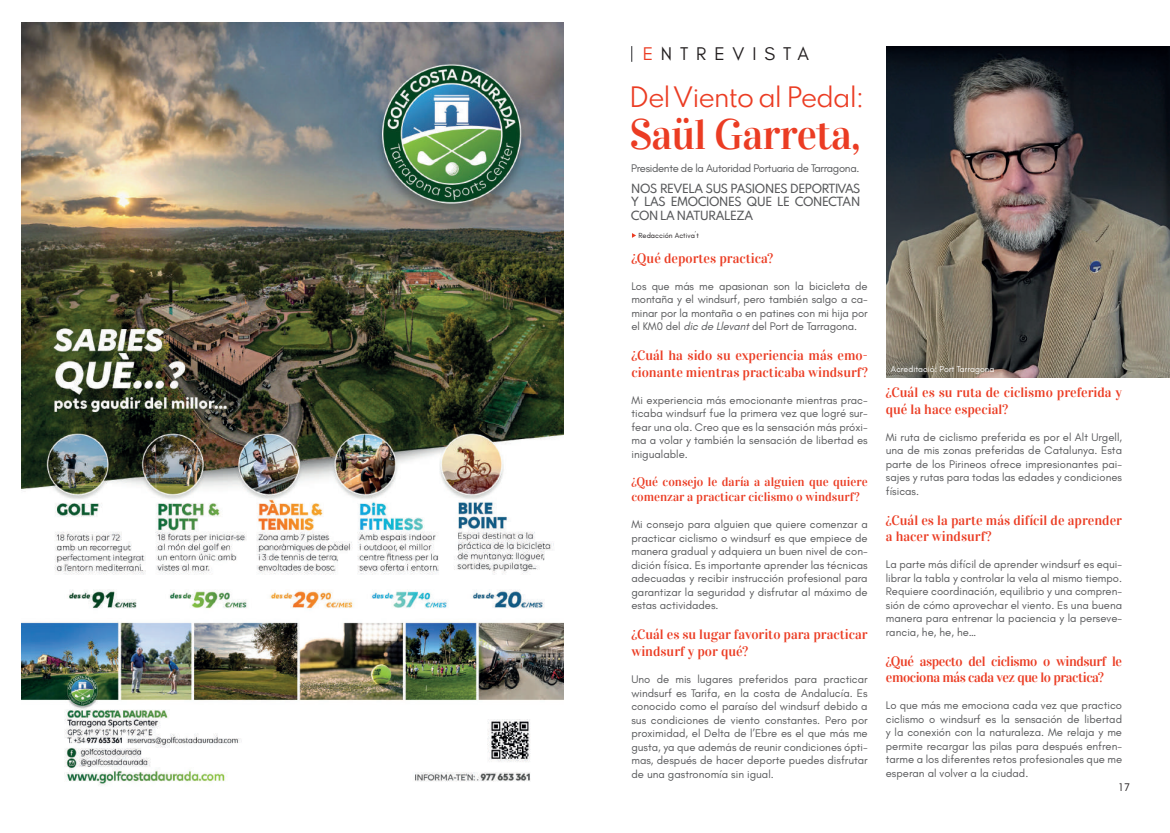
<style>
.page{position:relative;width:1170px;height:833px;background:#fff}
.page>*{position:absolute;margin:0;border:0;box-sizing:border-box;transform-origin:0 0}
.t1{font:42.5px "Vidaloka";letter-spacing:-.02em;color:#eb3c23}
.t2{font:25px "Spartan";letter-spacing:-.05em;color:#eb3c23}
.t3{font:18.75px "Glacial Indifference";letter-spacing:.42em;color:#231f20}
.t4{font:13.75px/16.5px "Vidaloka";color:#eb3c23}
.t5{font:13.75px/16.5px "Vidaloka";letter-spacing:-.03em;color:#eb3c23}
.t6{font:12.5px/15px "Vidaloka";color:#eb3c23}
.t7{font:11.25px/13.5px "Glacial Indifference";color:#57585a;text-align:justify}
.t8{font:500 11.25px/13.5px "Spartan";letter-spacing:-.08em;color:#57585a;text-align:justify}
.t9{font:11.25px "Glacial Indifference";letter-spacing:-.03em;color:#57585a}
.t10{font:11.25px "Glacial Indifference";color:#231f20}
.t11{font:8.75px "Glacial Indifference";color:#fff}
.t12{font:7.5px "Glacial Indifference";color:#231f20}
.s1{color:#eb3c23}
.s2{font-style:italic}
</style>
<div class="page">
<img style="left:21px;top:22px;width:542px;height:763px">
<svg style="left:632px;top:233px;width:4px;height:5px"></svg>
<img style="left:886px;top:47px;width:283px;height:330px">
<svg style="left:631px;top:46px;width:1px;height:16px"></svg>
<h3 class="t3" style="left:642px;top:43px;width:168px"><span class="s1">E</span>NTREVISTA</h3>
<h2 class="t2" style="left:628px;top:78px;width:237px">Del Viento al Pedal:</h2>
<h1 class="t1" style="left:629px;top:108px;width:233px">Saül Garreta,</h1>
<p class="t9" style="left:631px;top:162px;width:230px">Presidente de la Autoridad Portuaria de Tarragona.</p>
<p class="t8" style="left:630px;top:181px;width:231px">NOS REVELA SUS PASIONES DEPORTIVAS Y LAS EMOCIONES QUE LE CONECTAN CON LA NATURALEZA</p>
<p class="t12" style="left:638px;top:231px;width:62px">Redacción Activa´t</p>
<p class="t4" style="left:631px;top:250px;width:143px">¿Qué deportes practica?</p>
<p class="t7" style="left:631px;top:279px;width:238px">Los que más me apasionan son la bicicleta de montaña y el windsurf, pero también salgo a ca&shy;minar por la montaña o en patines con mi hija por el KM0 del <span class="s2">dic de Llevant</span> del Port de Tarragona.</p>
<p class="t4" style="left:631px;top:347px;width:238px">¿Cuál ha sido su experiencia más emo&shy;cionante mientras practicaba windsurf?</p>
<p class="t7" style="left:631px;top:393px;width:238px">Mi experiencia más emocionante mientras prac&shy;ticaba windsurf fue la primera vez que logré sur&shy;fear una ola. Creo que es la sensación más próxi&shy;ma a volar y también la sensación de libertad es inigualable.</p>
<p class="t6" style="left:631px;top:475px;width:238px">¿Qué consejo le daría a alguien que quiere comenzar a practicar ciclismo o windsurf?</p>
<p class="t7" style="left:631px;top:518px;width:238px">Mi consejo para alguien que quiere comenzar a practicar ciclismo o windsurf es que empiece de manera gradual y adquiera un buen nivel de con&shy;dición física. Es importante aprender las técnicas adecuadas y recibir instrucción profesional para garantizar la seguridad y disfrutar al máximo de estas actividades.</p>
<p class="t4" style="left:631px;top:626px;width:238px">¿Cuál es su lugar favorito para practicar windsurf y por qué?</p>
<p class="t7" style="left:631px;top:672px;width:238px">Uno de mis lugares preferidos para practicar windsurf es Tarifa, en la costa de Andalucía. Es conocido como el paraíso del windsurf debido a sus condiciones de viento constantes. Pero por proximidad, el Delta de l’Ebre es el que más me gusta, ya que además de reunir condiciones ópti&shy;mas, después de hacer deporte puedes disfrutar de una gastronomía sin igual.</p>
<p class="t11" style="left:890px;top:364px;width:105px">Acreditació: Port Tarragona</p>
<p class="t4" style="left:885px;top:384px;width:238px">¿Cuál es su ruta de ciclismo preferida y qué la hace especial?</p>
<p class="t7" style="left:885px;top:430px;width:238px">Mi ruta de ciclismo preferida es por el Alt Urgell, una de mis zonas preferidas de Catalunya. Esta parte de los Pirineos ofrece impresionantes pai&shy;sajes y rutas para todas las edades y condiciones físicas.</p>
<p class="t4" style="left:885px;top:512px;width:238px">¿Cuál es la parte más difícil de aprender a hacer windsurf?</p>
<p class="t7" style="left:885px;top:558px;width:238px">La parte más difícil de aprender windsurf es equi&shy;librar la tabla y controlar la vela al mismo tiempo.<br>Requiere coordinación, equilibrio y una compren&shy;sión de cómo aprovechar el viento. Es una buena manera para entrenar la paciencia y la perseve&shy;rancia, he, he, he…</p>
<p class="t5" style="left:885px;top:653px;width:238px">¿Qué aspecto del ciclismo o windsurf le emociona más cada vez que lo practica?</p>
<p class="t7" style="left:885px;top:699px;width:238px">Lo que más me emociona cada vez que practico ciclismo o windsurf es la sensación de libertad y la conexión con la naturaleza. Me relaja y me permite recargar las pilas para después enfren&shy;tarme a los diferentes retos profesionales que me esperan al volver a la ciudad.</p>
<p class="t10" style="left:1118px;top:781px;width:13px">17</p>
</div>
